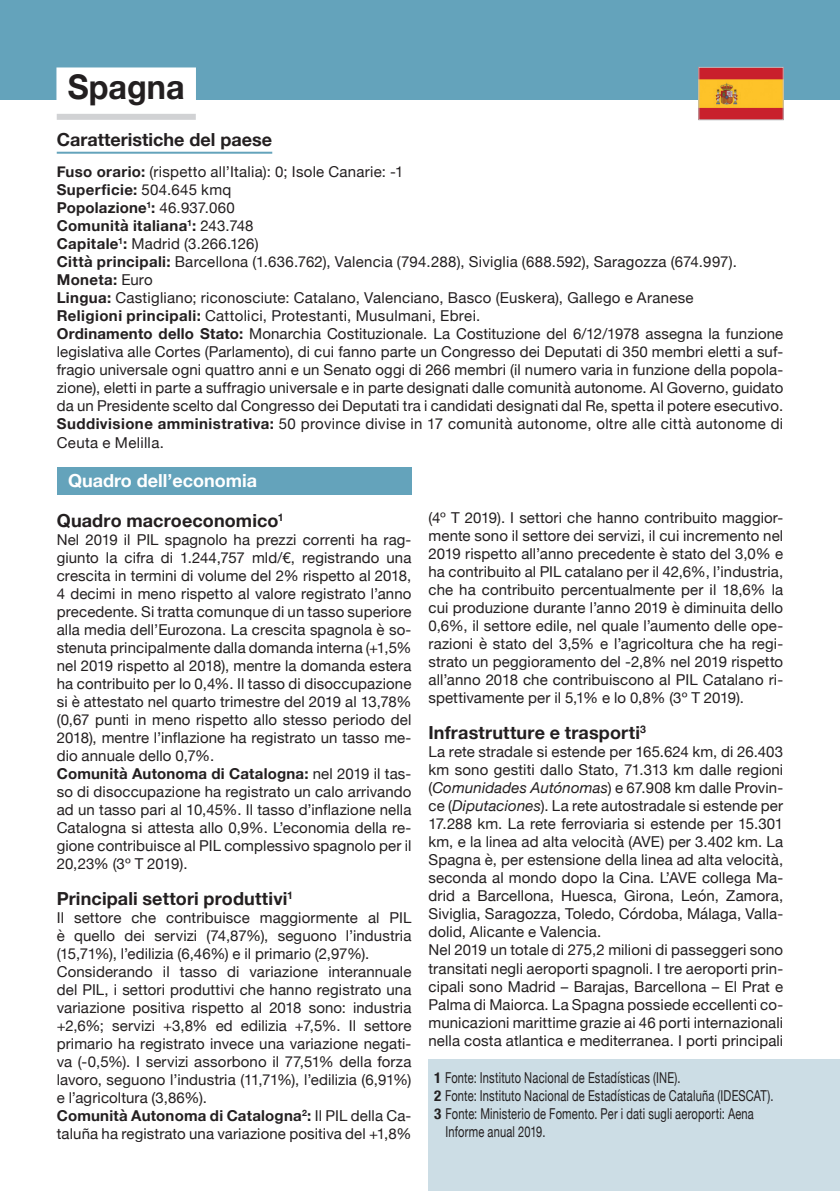
<style>
.page{position:relative;width:840px;height:1191px;background:#fff}
.page>*{position:absolute;margin:0;border:0;box-sizing:border-box;transform-origin:0 0}
.t1{font:700 34px "Helvetica Neue";color:#231f20;scale:.95 1}
.t2{font:700 18px "Helvetica Neue";letter-spacing:.005em;color:#231f20}
.t3{font:700 18px "Helvetica Neue";color:#fff}
.t4{font:15px/18px "Helvetica Neue";letter-spacing:.01em;color:#231f20;text-align:justify}
.t5{font:15px/18px "Helvetica Neue";letter-spacing:.01em;color:#231f20;scale:.74 1}
.t6{font:700 15px "Helvetica Neue";letter-spacing:.025em;color:#231f20}
.s1{font-weight:700}
.s2{font-weight:400}
.s3{font-style:italic}
.s4{font-weight:700;font-stretch:condensed}
</style>
<div class="page">
<div style="left:428px;top:1059px;width:411px;height:132px;background:#ccdde5"></div>
<div style="left:0;top:0;width:839px;height:99px;background:#64a3bb"></div>
<img style="left:700px;top:69px;width:81px;height:49px">
<div style="left:698px;top:67px;width:85px;height:53px;border:1px solid #bcbdc0"></div>
<div style="left:57px;top:114px;width:139px;height:6px;background:#d1d2d4"></div>
<div style="left:56px;top:67px;width:140px;height:36px;background:#fff"></div>
<hr style="left:57px;top:152px;width:215px;height:2px;background:#64a3bb">
<div style="left:57px;top:467px;width:354px;height:27px;background:#64a3bb"></div>
<p class="t1" style="left:68px;top:60px;width:124px">Spagna</p>
<p class="t2" style="left:57px;top:125px;width:217px">Caratteristiche del paese</p>
<p class="t4" style="left:57px;top:164px;width:348px"><span class="s1">Fuso orario:</span> (rispetto all’Italia): 0; Isole Canarie: -1</p>
<p class="t6" style="left:57px;top:178px;width:176px">Superficie: <span class="s2">504.645 kmq</span></p>
<p class="t6" style="left:57px;top:196px;width:180px">Popolazione<sup>1</sup>: <span class="s2">46.937.060</span></p>
<p class="t6" style="left:57px;top:214px;width:198px">Comunità italiana<sup>1</sup>: <span class="s2">243.748</span></p>
<p class="t4" style="left:57px;top:236px;width:203px"><span class="s1">Capitale</span><sup>1</sup><span class="s1">:</span> Madrid (3.266.126)</p>
<p class="t4" style="left:57px;top:254px;width:681px"><span class="s1">Città principali:</span> Barcellona (1.636.762), Valencia (794.288), Siviglia (688.592), Saragozza (674.997).</p>
<p class="t6" style="left:57px;top:268px;width:97px">Moneta: <span class="s2">Euro</span></p>
<p class="t4" style="left:57px;top:290px;width:638px"><span class="s1">Lingua:</span> Castigliano; riconosciute: Catalano, Valenciano, Basco (Euskera), Gallego e Aranese</p>
<p class="t4" style="left:57px;top:308px;width:425px"><span class="s1">Religioni principali:</span> Cattolici, Protestanti, Musulmani, Ebrei.</p>
<p class="t4" style="left:57px;top:326px;width:727px"><span class="s1">Ordinamento dello Stato:</span> Monarchia Costituzionale. La Costituzione del 6/12/1978 assegna la funzione legislativa alle Cortes (Parlamento), di cui fanno parte un Congresso dei Deputati di 350 membri eletti a suf&shy;fragio universale ogni quattro anni e un Senato oggi di 266 membri (il numero varia in funzione della popola&shy;zione), eletti in parte a suffragio universale e in parte designati dalle comunità autonome. Al Governo, guidato da un Presidente scelto dal Congresso dei Deputati tra i candidati designati dal Re, spetta il potere esecutivo.</p>
<p class="t4" style="left:57px;top:416px;width:727px"><span class="s1">Suddivisione amministrativa:</span> 50 province divise in 17 comunità autonome, oltre alle città autonome di<br>Ceuta e Melilla.</p>
<p class="t3" style="left:68px;top:466px;width:190px">Quadro dell’economia</p>
<p class="t2" style="left:57px;top:506px;width:228px">Quadro macroeconomico<sup>1</sup></p>
<p class="t4" style="left:57px;top:531px;width:356px">Nel 2019 il PIL spagnolo ha prezzi correnti ha rag&shy;giunto la cifra di 1.244,757 mld/€, registrando una crescita in termini di volume del 2% rispetto al 2018, 4 decimi in meno rispetto al valore registrato l’anno precedente. Si tratta comunque di un tasso superiore alla media dell’Eurozona. La crescita spagnola è so&shy;stenuta principalmente dalla domanda interna (+1,5% nel 2019 rispetto al 2018), mentre la domanda estera ha contribuito per lo 0,4%. Il tasso di disoccupazione si è attestato nel quarto trimestre del 2019 al 13,78% (0,67 punti in meno rispetto allo stesso periodo del 2018), mentre l’inflazione ha registrato un tasso me&shy;dio annuale dello 0,7%.</p>
<p class="t4" style="left:57px;top:765px;width:356px"><span class="s1">Comunità Autonoma di Catalogna:</span> nel 2019 il tas&shy;so di disoccupazione ha registrato un calo arrivando ad un tasso pari al 10,45%. Il tasso d’inflazione nella Catalogna si attesta allo 0,9%. L’economia della re&shy;gione contribuisce al PIL complessivo spagnolo per il 20,23% (3º T 2019).</p>
<p class="t2" style="left:57px;top:884px;width:237px">Principali settori produttivi<sup>1</sup></p>
<p class="t4" style="left:57px;top:909px;width:356px">Il settore che contribuisce maggiormente al PIL è quello dei servizi (74,87%), seguono l’industria (15,71%), l’edilizia (6,46%) e il primario (2,97%).</p>
<p class="t4" style="left:57px;top:963px;width:356px">Considerando il tasso di variazione interannuale del PIL, i settori produttivi che hanno registrato una variazione positiva rispetto al 2018 sono: industria +2,6%; servizi +3,8% ed edilizia +7,5%. Il settore primario ha registrato invece una variazione negati&shy;va (-0,5%). I servizi assorbono il 77,51% della forza lavoro, seguono l’industria (11,71%), l’edilizia (6,91%) e l’agricoltura (3,86%).</p>
<p class="t4" style="left:57px;top:1107px;width:356px"><span class="s1">Comunità Autonoma di Catalogna</span><sup>2</sup><span class="s1">:</span> Il PIL della Ca&shy;taluña ha registrato una variazione positiva del +1,8%</p>
<p class="t4" style="left:428px;top:510px;width:356px">(4º T 2019). I settori che hanno contribuito maggior&shy;mente sono il settore dei servizi, il cui incremento nel 2019 rispetto all’anno precedente è stato del 3,0% e ha contribuito al PIL catalano per il 42,6%, l’industria, che ha contribuito percentualmente per il 18,6% la cui produzione durante l’anno 2019 è diminuita dello 0,6%, il settore edile, nel quale l’aumento delle ope&shy;razioni è stato del 3,5% e l’agricoltura che ha regi&shy;strato un peggioramento del -2,8% nel 2019 rispetto all’anno 2018 che contribuiscono al PIL Catalano ri&shy;spettivamente per il 5,1% e lo 0,8% (3º T 2019).</p>
<p class="t2" style="left:428px;top:719px;width:219px">Infrastrutture e trasporti<sup>3</sup></p>
<p class="t4" style="left:428px;top:744px;width:356px">La rete stradale si estende per 165.624 km, di 26.403 km sono gestiti dallo Stato, 71.313 km dalle regioni (<span class="s3">Comunidades Autónomas</span>) e 67.908 km dalle Provin&shy;ce (<span class="s3">Diputaciones</span>). La rete autostradale si estende per 17.288 km. La rete ferroviaria si estende per 15.301 km, e la linea ad alta velocità (AVE) per 3.402 km. La Spagna è, per estensione della linea ad alta velocità, seconda al mondo dopo la Cina. L’AVE collega Ma&shy;drid a Barcellona, Huesca, Girona, León, Zamora, Siviglia, Saragozza, Toledo, Córdoba, Málaga, Valla&shy;dolid, Alicante e Valencia.</p>
<p class="t4" style="left:428px;top:942px;width:356px">Nel 2019 un totale di 275,2 milioni di passeggeri sono transitati negli aeroporti spagnoli. I tre aeroporti prin&shy;cipali sono Madrid – Barajas, Barcellona – El Prat e Palma di Maiorca. La Spagna possiede eccellenti co&shy;municazioni marittime grazie ai 46 porti internazionali nella costa atlantica e mediterranea. I porti principali</p>
<p class="t5" style="left:434px;top:1069px;width:334px"><span class="s4">1</span> Fonte: Instituto Nacional de Estadísticas (INE).</p>
<p class="t5" style="left:434px;top:1087px;width:459px"><span class="s4">2</span> Fonte: Instituto Nacional de Estadísticas de Cataluña (IDESCAT).</p>
<p class="t5" style="left:445px;top:1105px;width:418px;text-indent:-11px"><span class="s4">3</span> Fonte: Ministerio de Fomento. Per i dati sugli aeroporti: Aena<br>Informe anual 2019.</p>
</div>
